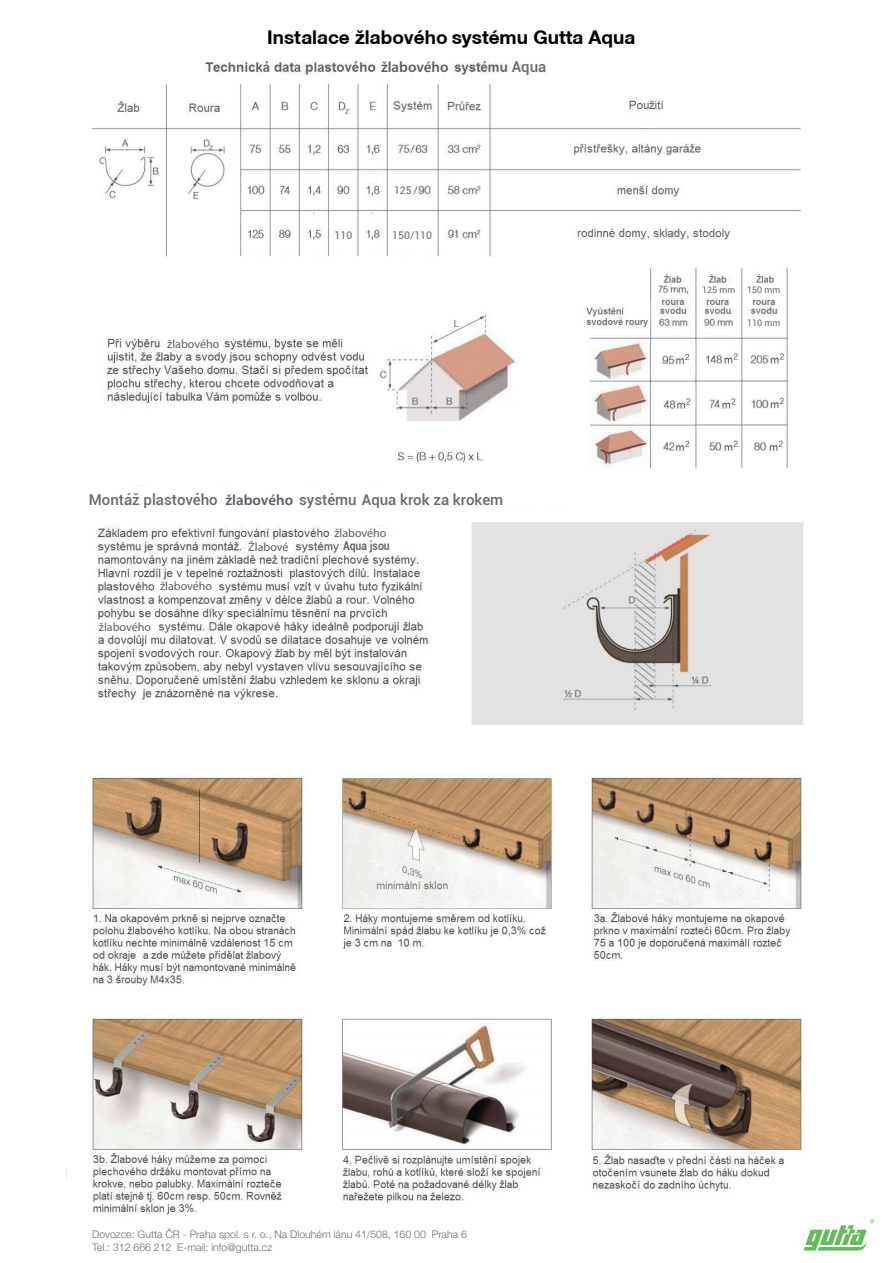
<style>
.page{position:relative;width:893px;height:1263px;background:#fff}
.page>*{position:absolute;margin:0;border:0;box-sizing:border-box;transform-origin:0 0}
.t1{font:700 19.05px "Helvetica Neue CE";color:#000001}
.t2{font:500 15px "Roboto";color:#676a6b}
.t3{font:600 15px "Myriad Pro";color:#555e65}
.t4{font:700 12.15px "Roboto";color:#676a6b;scale:.86 1}
.t5{font:12px "Myriad Pro";color:#555e65}
.t6{font:300 10.5px/12.6px "Helvetica Neue CE";color:#646a6d}
.t7{font:10.5px "Roboto";color:#676a6b}
.t8{font:9px "Roboto";color:#676a6b}
</style>
<div class="page">
<img style="left:66px;top:59px;width:809px;height:1163px">
<div style="left:699px;top:283px;width:18px;height:13px;background:#fff"></div>
<div style="left:712px;top:285px;width:26px;height:11px;background:#fff"></div>
<div style="left:745px;top:283px;width:38px;height:15px;background:#fff"></div>
<div style="left:747px;top:317px;width:34px;height:12px;background:#fff"></div>
<div style="left:334px;top:226px;width:17px;height:21px;background:#fff"></div>
<div style="left:394px;top:184px;width:19px;height:12px;background:#fff"></div>
<div style="left:394px;top:226px;width:39px;height:18px;background:#fff"></div>
<div style="left:510px;top:61px;width:37px;height:15px;background:#fefdfd"></div>
<div style="left:407px;top:487px;width:166px;height:18px;background:#fff"></div>
<div style="left:89px;top:487px;width:314px;height:22px;background:#fff"></div>
<div style="left:342px;top:540px;width:57px;height:15px;background:#fff"></div>
<div style="left:379px;top:61px;width:72px;height:15px;background:#fff"></div>
<div style="left:163px;top:338px;width:60px;height:12px;background:#fff"></div>
<div style="left:222px;top:490px;width:75px;height:21px;background:#fff"></div>
<div style="left:332px;top:527px;width:59px;height:13px;background:#fff"></div>
<div style="left:246px;top:540px;width:47px;height:13px;background:#fff"></div>
<div style="left:157px;top:581px;width:59px;height:12px;background:#fff"></div>
<div style="left:97px;top:620px;width:60px;height:13px;background:#fff"></div>
<div style="left:726px;top:1209px;width:93px;height:51px;background:#fff"></div>
<svg style="left:803px;top:1219px;width:71px;height:32px"></svg>
<h1 class="t1" style="left:267px;top:26px;width:370px">Instalace žlabového systému Gutta Aqua</h1>
<p class="t5" style="left:167px;top:336px;width:54px">žlabového</p>
<h2 class="t3" style="left:381px;top:58px;width:69px">žlabového</h2>
<p class="t7" style="left:334px;top:228px;width:19px">110</p>
<p class="t7" style="left:394px;top:183px;width:19px">125</p>
<p class="t7" style="left:392px;top:228px;width:41px">150/110</p>
<h2 class="t2" style="left:512px;top:57px;width:36px">Aqua</h2>
<h2 class="t2" style="left:89px;top:489px;width:416px">Montáž plastového ok pového systému Aqua krok za krokem</h2>
<p class="t4" style="left:343px;top:537px;width:56px">Aqua jsou</p>
<h2 class="t3" style="left:226px;top:490px;width:69px">žlabového</h2>
<p class="t5" style="left:334px;top:526px;width:54px">žlabového</p>
<p class="t5" style="left:248px;top:539px;width:42px">Žlabové</p>
<p class="t5" style="left:160px;top:579px;width:54px">žlabového</p>
<p class="t5" style="left:99px;top:619px;width:54px">žlabového</p>
<p class="t8" style="left:702px;top:283px;width:35px">125 mm</p>
<p class="t8" style="left:747px;top:283px;width:35px">150 mm</p>
<p class="t8" style="left:747px;top:316px;width:35px">110 mm</p>
<p class="t6" style="left:92px;top:1228px;width:376px">Dovozce: Gutta ČR - Praha spol. s r. o., Na Dlouhém lánu 41/508, 160 00 Praha 6<br>Tel.: 312 666 212 E-mail: info@gutta.cz</p>
</div>
